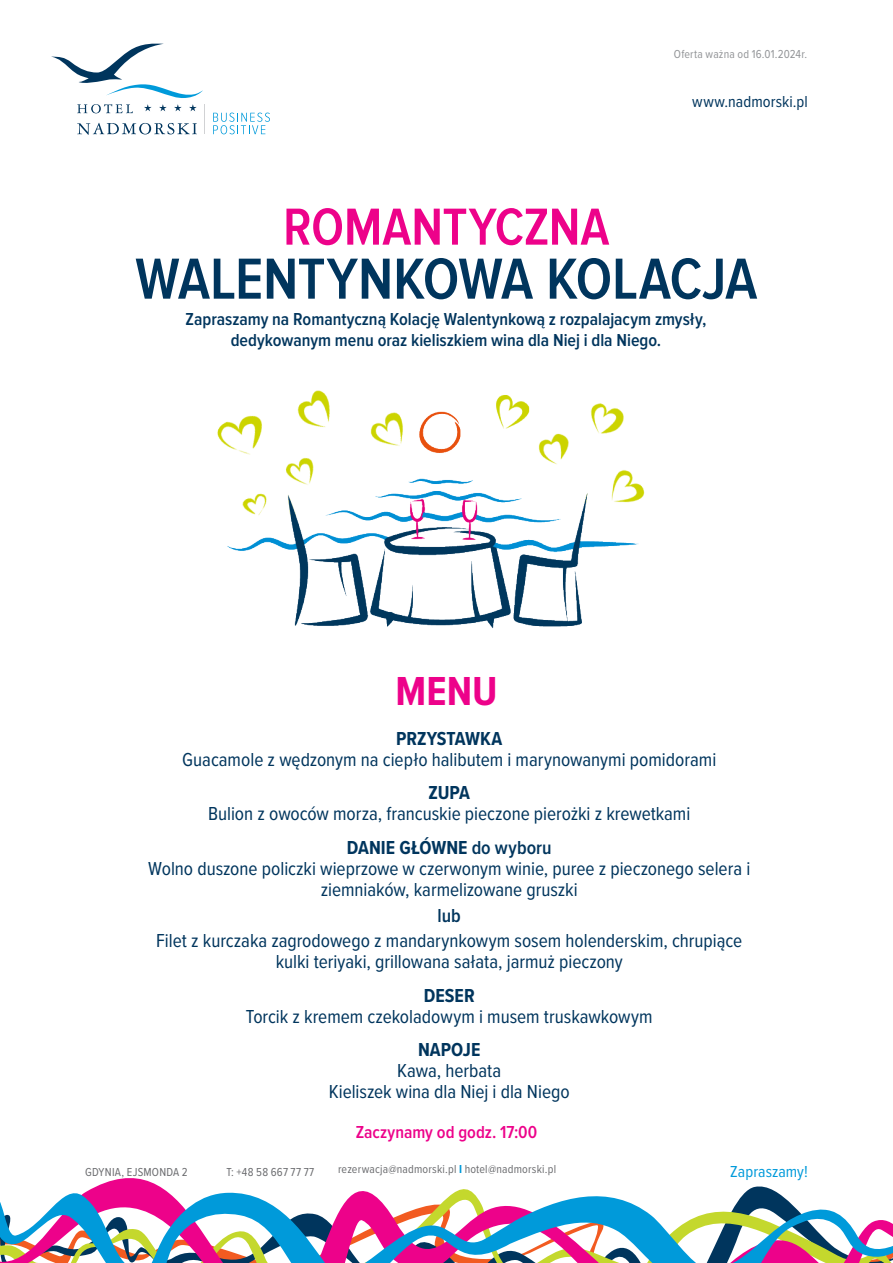
<style>
.page{position:relative;width:893px;height:1263px;background:#fff}
.page>*{position:absolute;margin:0;border:0;box-sizing:border-box;transform-origin:0 0}
.t1{font:600 60px "Proxima Nova Cond";letter-spacing:-.015em;color:#00355d}
.t2{font:600 54px "Proxima Nova Cond";letter-spacing:-.005em;color:#ed028a}
.t3{font:700 42px "Proxima Nova Cond";color:#ed028a}
.t4{font:19.5px/21px "Proxima Nova Cond";color:#00355d;text-align:center}
.t5{font:700 19.5px "Proxima Nova Cond";color:#00355d}
.t6{font:600 19.5px "Proxima Nova Cond";color:#00355d}
.t7{font:600 18px/21.6px "Proxima Nova Cond";color:#00355d;text-align:center}
.t8{font:600 18px "Proxima Nova Cond";color:#ed028a}
.t9{font:16.5px "Proxima Nova Cond";letter-spacing:.005em;color:#00355d}
.t10{font:16.5px "Proxima Nova Cond";color:#009ada}
.t11{font:12px "Proxima Nova Cond";letter-spacing:.015em;color:#6c6d70}
.t12{font:12px "Proxima Nova Cond";letter-spacing:.015em;color:#939598}
.s1{font-weight:600}
.s2{font-weight:700;color:#009ada}
</style>
<div class="page">
<svg style="left:0;top:1178px;width:893px;height:85px"></svg>
<svg style="left:77px;top:123px;width:120px;height:12px"></svg>
<svg style="left:51px;top:43px;width:152px;height:70px"></svg>
<hr style="left:205px;top:104px;width:1px;height:30px;background:#d1d2d4">
<svg style="left:213px;top:113px;width:57px;height:21px"></svg>
<img style="left:217px;top:390px;width:428px;height:239px">
<p class="t12" style="left:674px;top:47px;width:135px">Oferta ważna od 16.01.2024r.</p>
<p class="t9" style="left:692px;top:92px;width:117px">www.nadmorski.pl</p>
<p class="t2" style="left:283px;top:197px;width:328px">ROMANTYCZNA</p>
<p class="t1" style="left:135px;top:245px;width:624px">WALENTYNKOWA KOLACJA</p>
<p class="t7" style="left:186px;top:308px;width:522px">Zapraszamy na Romantyczną Kolację Walentynkową z rozpalajacym zmysły, dedykowanym menu oraz kieliszkiem wina dla Niej i dla Niego.</p>
<p class="t3" style="left:396px;top:666px;width:104px">MENU</p>
<p class="t5" style="left:396px;top:727px;width:108px">PRZYSTAWKA</p>
<p class="t4" style="left:182px;top:749px;width:536px">Guacamole z wędzonym na ciepło halibutem i marynowanymi pomidorami</p>
<p class="t5" style="left:428px;top:781px;width:43px">ZUPA</p>
<p class="t4" style="left:208px;top:804px;width:484px">Bulion z owoców morza, francuskie pieczone pierożki z krewetkami</p>
<p class="t5" style="left:347px;top:836px;width:206px">DANIE GŁÓWNE <span class="s1">do wyboru</span></p>
<p class="t4" style="left:148px;top:859px;width:604px">Wolno duszone policzki wieprzowe w czerwonym winie, puree z pieczonego selera i ziemniaków, karmelizowane gruszki</p>
<p class="t6" style="left:438px;top:904px;width:25px">lub</p>
<p class="t4" style="left:156px;top:930px;width:588px">Filet z kurczaka zagrodowego z mandarynkowym sosem holenderskim, chrupiące kulki teriyaki, grillowana sałata, jarmuż pieczony</p>
<p class="t5" style="left:424px;top:983px;width:53px">DESER</p>
<p class="t4" style="left:246px;top:1006px;width:408px">Torcik z kremem czekoladowym i musem truskawkowym</p>
<p class="t5" style="left:418px;top:1038px;width:64px">NAPOJE</p>
<p class="t4" style="left:397px;top:1061px;width:105px">Kawa, herbata</p>
<p class="t4" style="left:329px;top:1082px;width:242px">Kieliszek wina dla Niej i dla Niego</p>
<p class="t8" style="left:356px;top:1122px;width:183px">Zaczynamy od godz. 17:00</p>
<p class="t11" style="left:85px;top:1164px;width:104px">GDYNIA, EJSMONDA 2</p>
<p class="t11" style="left:226px;top:1164px;width:89px">T: +48 58 667 77 77</p>
<p class="t11" style="left:338px;top:1162px;width:220px">rezerwacja@nadmorski.pl <span class="s2">I</span> hotel@nadmorski.pl</p>
<p class="t10" style="left:730px;top:1161px;width:79px">Zapraszamy!</p>
</div>
